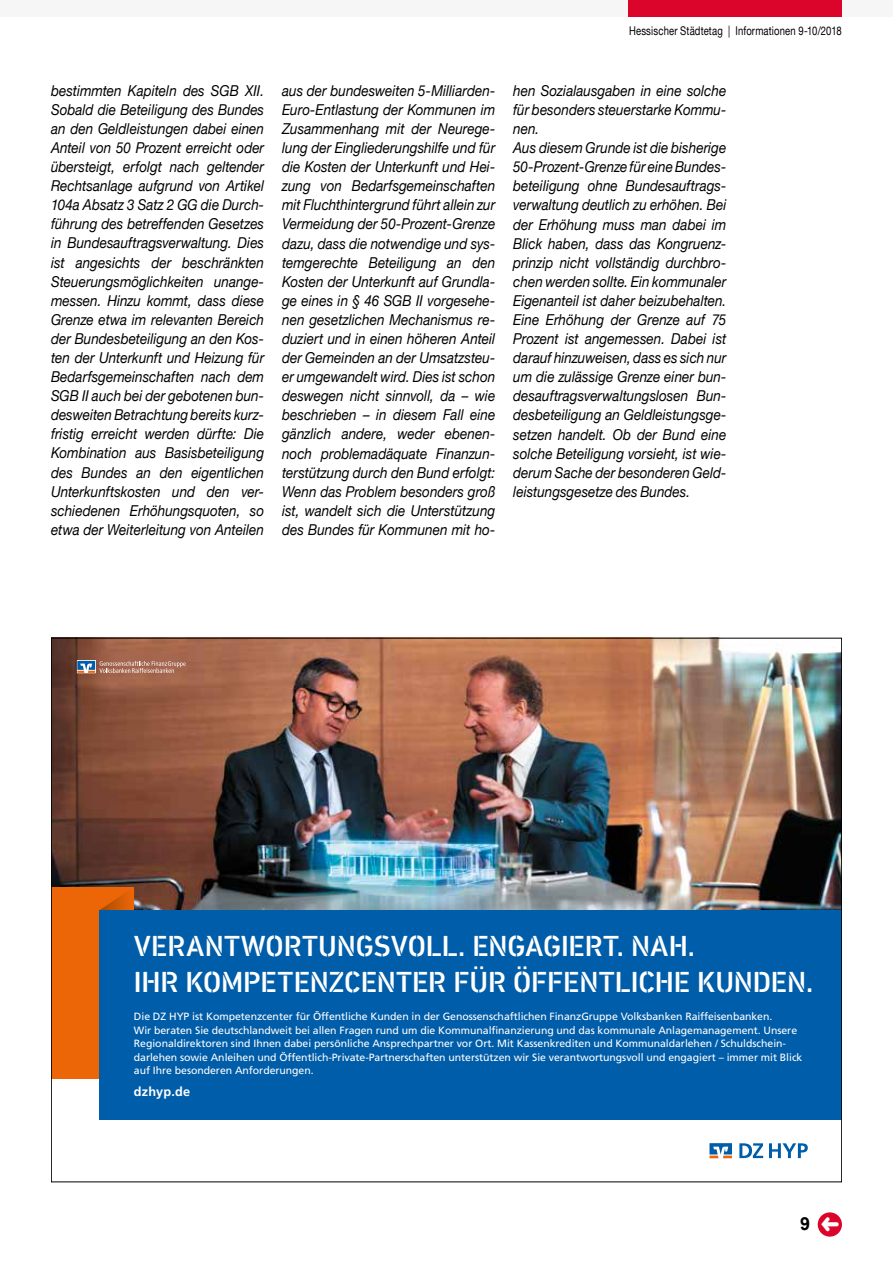
<style>
.page{position:relative;width:893px;height:1263px;background:#fff}
.page>*{position:absolute;margin:0;border:0;box-sizing:border-box;transform-origin:0 0}
.t1{font:500 29.25px/35.1px "DIN Next Stencil";letter-spacing:-.005em;color:#fff}
.t2{font:700 18px "Arial";color:#000}
.t3{font:italic 15px/19px "Helvetica Neue";color:#000;text-align:justify;scale:.9 1}
.t4{font:700 12.75px "Frutiger LT";letter-spacing:.01em;color:#fff}
.t5{font:12px "Helvetica Neue";letter-spacing:.015em;color:#000;scale:.79 1}
.t6{font:10.5px/13.5px "Frutiger LT Pro";letter-spacing:-.005em;color:#fff}
</style>
<div class="page">
<div style="left:0;top:0;width:893px;height:17px;background:#f6f6f6"></div>
<div style="left:629px;top:0;width:213px;height:17px;background:#db052c"></div>
<img style="left:53px;top:640px;width:787px;height:270px">
<div style="left:51px;top:887px;width:83px;height:191px;background:#ec6608"></div>
<div style="left:100px;top:910px;width:742px;height:209px;background:#005da9"></div>
<svg style="left:739px;top:1143px;width:24px;height:15px"></svg>
<svg style="left:709px;top:1143px;width:23px;height:15px"></svg>
<svg style="left:769px;top:1143px;width:39px;height:15px"></svg>
<svg style="left:100px;top:892px;width:28px;height:18px"></svg>
<svg style="left:77px;top:660px;width:109px;height:13px"></svg>
<div style="left:818px;top:1212px;width:24px;height:24px;background:#db052c;border-radius:50%"></div>
<p class="t5" style="left:629px;top:23px;width:271px">Hessischer Städtetag | Informationen 9-10/2018</p>
<p class="t3" style="left:51px;top:81px;width:238px">bestimmten Kapiteln des SGB XII.<br>Sobald die Beteiligung des Bundes an den Geldleistungen dabei einen Anteil von 50 Prozent erreicht oder übersteigt, erfolgt nach geltender Rechtsanlage aufgrund von Artikel 104a Absatz 3 Satz 2 GG die Durch&shy;führung des betreffenden Gesetzes in Bundesauftragsverwaltung. Dies ist angesichts der beschränkten Steuerungsmöglichkeiten unange&shy;messen. Hinzu kommt, dass diese Grenze etwa im relevanten Bereich der Bundesbeteiligung an den Kos&shy;ten der Unterkunft und Heizung für Bedarfsgemeinschaften nach dem SGB II auch bei der gebotenen bun&shy;desweiten Betrachtung bereits kurz&shy;fristig erreicht werden dürfte: Die Kombination aus Basisbeteiligung des Bundes an den eigentlichen Unterkunftskosten und den ver&shy;schiedenen Erhöhungsquoten, so etwa der Weiterleitung von Anteilen</p>
<p class="t3" style="left:282px;top:81px;width:238px">aus der bundesweiten 5-Milliarden-Euro-Entlastung der Kommunen im Zusammenhang mit der Neurege&shy;lung der Eingliederungshilfe und für die Kosten der Unterkunft und Hei&shy;zung von Bedarfsgemeinschaften mit Fluchthintergrund führt allein zur Vermeidung der 50-Prozent-Grenze dazu, dass die notwendige und sys&shy;temgerechte Beteiligung an den Kosten der Unterkunft auf Grundla&shy;ge eines in § 46 SGB II vorgesehe&shy;nen gesetzlichen Mechanismus re&shy;duziert und in einen höheren Anteil der Gemeinden an der Umsatzsteu&shy;er umgewandelt wird. Dies ist schon deswegen nicht sinnvoll, da – wie beschrieben – in diesem Fall eine gänzlich andere, weder ebenen&shy;noch problemadäquate Finanzun&shy;terstützung durch den Bund erfolgt:<br>Wenn das Problem besonders groß ist, wandelt sich die Unterstützung des Bundes für Kommunen mit ho-</p>
<p class="t3" style="left:513px;top:81px;width:238px;text-align:left">hen Sozialausgaben in eine solche für besonders steuerstarke Kommu&shy;nen.<br>Aus diesem Grunde ist die bisherige 50-Prozent-Grenze für eine Bundes&shy;beteiligung ohne Bundesauftrags&shy;verwaltung deutlich zu erhöhen. Bei der Erhöhung muss man dabei im Blick haben, dass das Kongruenz&shy;prinzip nicht vollständig durchbro&shy;chen werden sollte. Ein kommunaler Eigenanteil ist daher beizubehalten.<br>Eine Erhöhung der Grenze auf 75<br>Prozent ist angemessen. Dabei ist darauf hinzuweisen, dass es sich nur um die zulässige Grenze einer bun&shy;desauftragsverwaltungslosen Bun&shy;desbeteiligung an Geldleistungsge&shy;setzen handelt. Ob der Bund eine solche Beteiligung vorsieht, ist wie&shy;derum Sache der besonderen Geld&shy;leistungsgesetze des Bundes.</p>
<h1 class="t1" style="left:134px;top:929px;width:681px">VERANTWORTUNGSVOLL. ENGAGIERT. NAH.<br>IHR KOMPETENZCENTER FÜR ÖFFENTLICHE KUNDEN.</h1>
<p class="t6" style="left:134px;top:1010px;width:670px">Die DZ HYP ist Kompetenzcenter für Öffentliche Kunden in der Genossenschaftlichen FinanzGruppe Volksbanken Raiffeisenbanken.<br>Wir beraten Sie deutschlandweit bei allen Fragen rund um die Kommunalfinanzierung und das kommunale Anlagemanagement. Unsere Regionaldirektoren sind Ihnen dabei persönliche Ansprechpartner vor Ort. Mit Kassenkrediten und Kommunaldarlehen / Schuldschein&shy;darlehen sowie Anleihen und Öffentlich-Private-Partnerschaften unterstützen wir Sie verantwortungsvoll und engagiert – immer mit Blick auf Ihre besonderen Anforderungen.</p>
<p class="t4" style="left:134px;top:1084px;width:58px">dzhyp.de</p>
<p class="t2" style="left:800px;top:1212px;width:12px">9</p>
</div>
